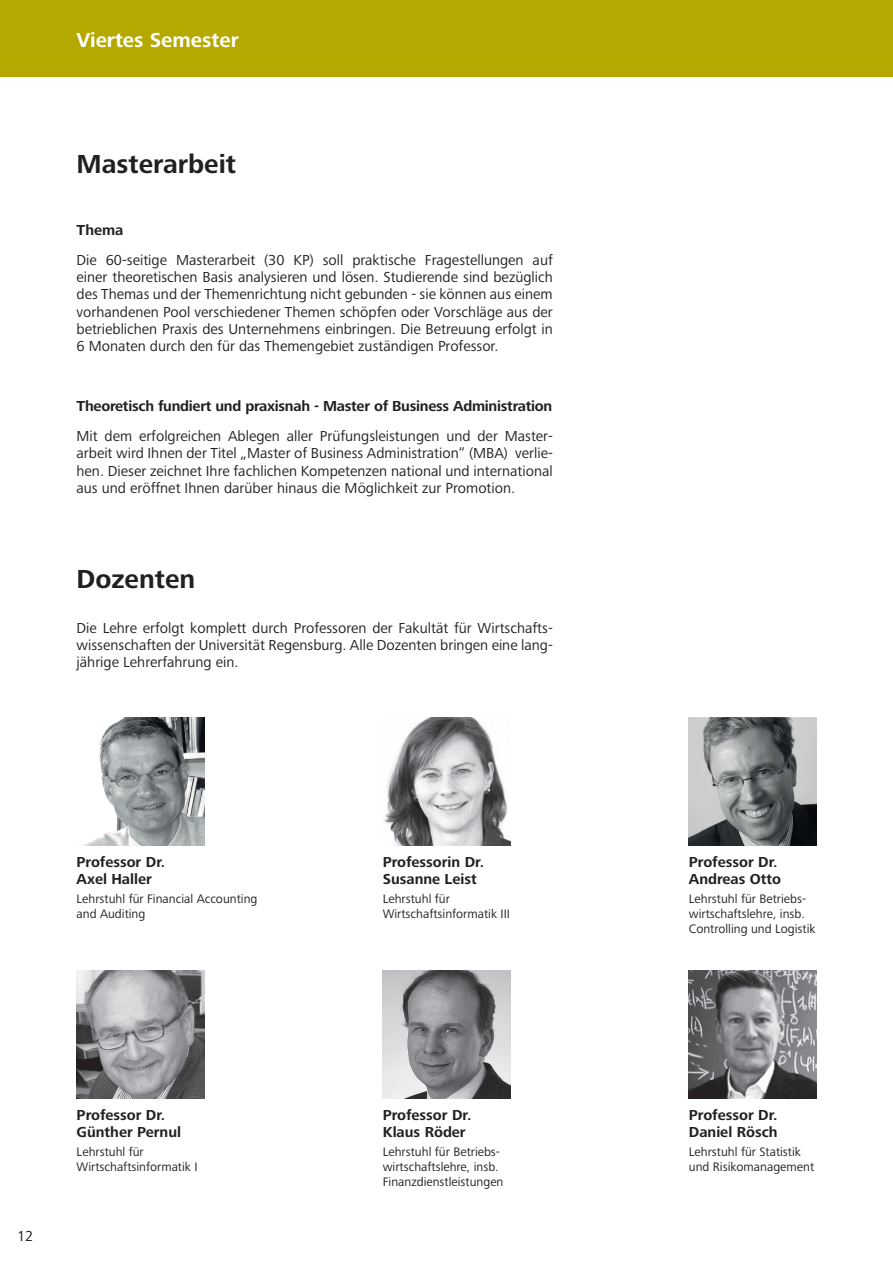
<style>
.page{position:relative;width:893px;height:1263px;background:#fff}
.page>*{position:absolute;margin:0;border:0;box-sizing:border-box;transform-origin:0 0}
.t1{font:700 27px "Frutiger Next LTW1 G";color:#231f20}
.t2{font:700 21px "Frutiger Next LTW1 G";color:#fff}
.t3{font:15px/17.2px "Frutiger Next LTW1 G";color:#231f20;text-align:justify}
.t4{font:700 15px/16.5px "Frutiger Next LTW1 G";color:#231f20}
.t5{font:12.75px/15px "Frutiger Next LTW1 G";color:#231f20}
</style>
<div class="page">
<div style="left:0;top:0;width:893px;height:77px;background:#b5a901"></div>
<img style="left:85px;top:718px;width:119px;height:127px">
<img style="left:77px;top:971px;width:127px;height:127px">
<img style="left:384px;top:718px;width:126px;height:127px">
<img style="left:383px;top:971px;width:127px;height:127px">
<img style="left:689px;top:971px;width:127px;height:127px">
<img style="left:689px;top:718px;width:127px;height:127px">
<h2 class="t2" style="left:77px;top:32px;width:164px">Viertes Semester</h2>
<h1 class="t1" style="left:77px;top:153px;width:161px">Masterarbeit</h1>
<p class="t4" style="left:77px;top:223px;width:48px">Thema</p>
<p class="t3" style="left:77px;top:252px;width:478px">Die 60-seitige Masterarbeit (30 KP) soll praktische Fragestellungen auf einer theoretischen Basis analysieren und lösen. Studierende sind bezüglich des Themas und der Themenrichtung nicht gebunden - sie können aus einem vorhandenen Pool verschiedener Themen schöpfen oder Vorschläge aus der betrieblichen Praxis des Unternehmens einbringen. Die Betreuung erfolgt in 6 Monaten durch den für das Themengebiet zuständigen Professor.</p>
<p class="t4" style="left:77px;top:399px;width:477px">Theoretisch fundiert und praxisnah - Master of Business Administration</p>
<p class="t3" style="left:77px;top:429px;width:478px">Mit dem erfolgreichen Ablegen aller Prüfungsleistungen und der Master&shy;arbeit wird Ihnen der Titel „Master of Business Administration“ (MBA) verlie&shy;hen. Dieser zeichnet Ihre fachlichen Kompetenzen national und international aus und eröffnet Ihnen darüber hinaus die Möglichkeit zur Promotion.</p>
<h1 class="t1" style="left:77px;top:568px;width:120px">Dozenten</h1>
<p class="t3" style="left:77px;top:620px;width:478px">Die Lehre erfolgt komplett durch Professoren der Fakultät für Wirtschafts&shy;wissenschaften der Universität Regensburg. Alle Dozenten bringen eine lang&shy;jährige Lehrerfahrung ein.</p>
<p class="t4" style="left:77px;top:855px;width:90px">Professor Dr.<br>Axel Haller</p>
<p class="t5" style="left:77px;top:892px;width:182px">Lehrstuhl für Financial Accounting and Auditing</p>
<p class="t4" style="left:383px;top:855px;width:103px">Professorin Dr.<br>Susanne Leist</p>
<p class="t5" style="left:383px;top:892px;width:129px">Lehrstuhl für<br>Wirtschaftsinformatik III</p>
<p class="t3" style="left:17px;top:1229px;width:18px">12</p>
<p class="t4" style="left:77px;top:1108px;width:106px">Professor Dr.<br>Günther Pernul</p>
<p class="t5" style="left:77px;top:1145px;width:123px">Lehrstuhl für<br>Wirtschaftsinformatik I</p>
<p class="t4" style="left:383px;top:1108px;width:90px">Professor Dr.<br>Klaus Röder</p>
<p class="t5" style="left:383px;top:1145px;width:122px">Lehrstuhl für Betriebs&shy;wirtschaftslehre, insb.<br>Finanzdienstleistungen</p>
<p class="t4" style="left:689px;top:855px;width:94px">Professor Dr.<br>Andreas Otto</p>
<p class="t5" style="left:689px;top:892px;width:128px">Lehrstuhl für Betriebs&shy;wirtschaftslehre, insb.<br>Controlling und Logistik</p>
<p class="t4" style="left:689px;top:1108px;width:90px">Professor Dr.<br>Daniel Rösch</p>
<p class="t5" style="left:689px;top:1145px;width:127px">Lehrstuhl für Statistik und Risikomanagement</p>
</div>
